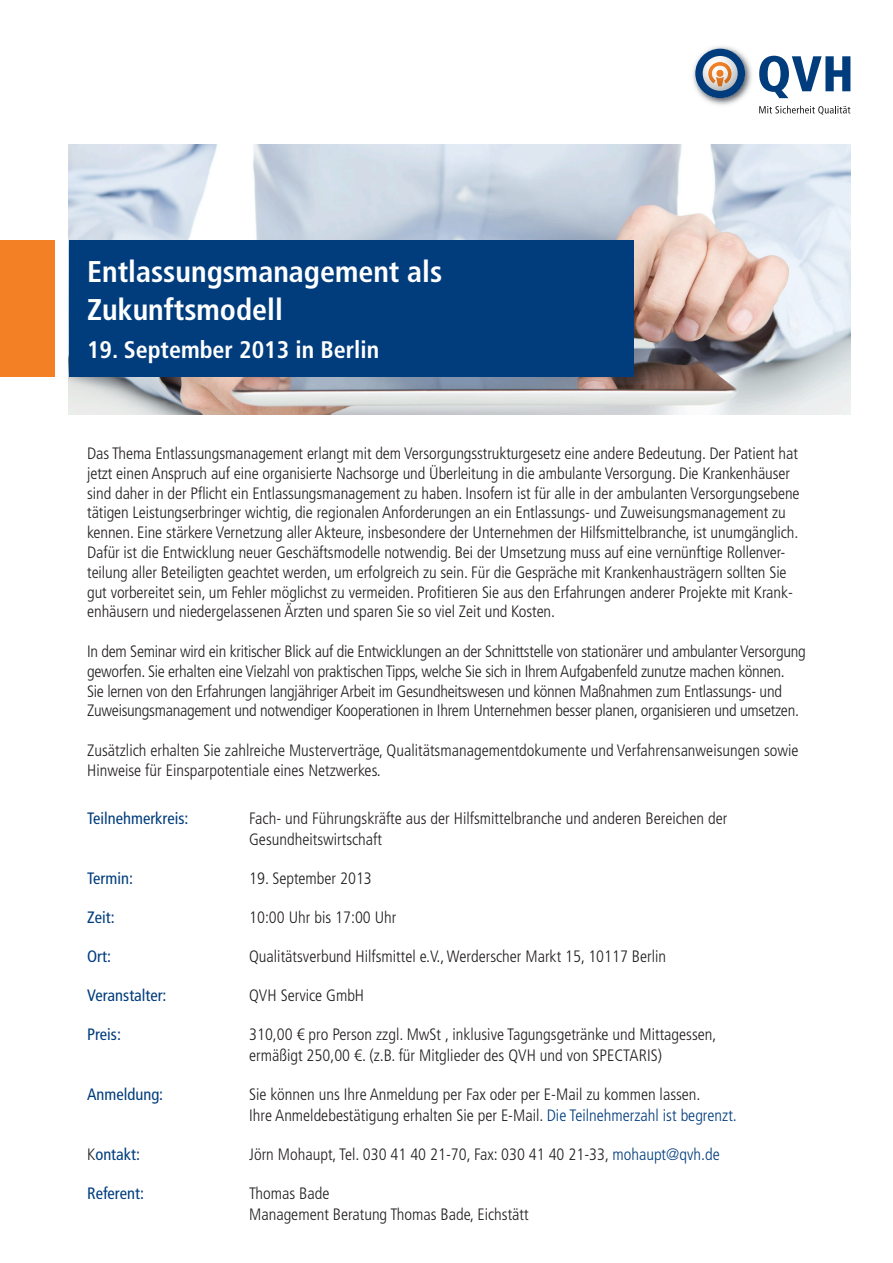
<style>
.page{position:relative;width:893px;height:1263px;background:#fff}
.page>*{position:absolute;margin:0;border:0;box-sizing:border-box;transform-origin:0 0}
.t1{font:700 condensed 30px/38.1px "Frutiger LT Std";color:#fff}
.t2{font:700 condensed 24px "Frutiger LT Std";color:#fff}
.t3{font:300 condensed 16.5px/19.8px "Frutiger LT Std";letter-spacing:-.005em;color:#231f20}
.t4{font:condensed 16.5px "Frutiger LT Std";color:#013d7d}
.s1{color:#013d7d}
.s2{font-weight:300;color:#231f20}
</style>
<div class="page">
<img style="left:69px;top:145px;width:781px;height:270px">
<div style="left:69px;top:240px;width:565px;height:136px;background:#013d7d"></div>
<div style="left:0;top:240px;width:54px;height:136px;background:#f48026"></div>
<svg style="left:759px;top:56px;width:91px;height:42px"></svg>
<svg style="left:759px;top:106px;width:91px;height:9px"></svg>
<img style="left:693px;top:46px;width:59px;height:59px">
<svg style="left:695px;top:48px;width:50px;height:51px"></svg>
<h1 class="t1" style="left:87px;top:252px;width:357px">Entlassungsmanagement als<br>Zukunftsmodell</h1>
<h2 class="t2" style="left:87px;top:335px;width:293px">19. September 2013 in Berlin</h2>
<p class="t3" style="left:87px;top:444px;width:714px">Das Thema Entlassungsmanagement erlangt mit dem Versorgungsstrukturgesetz eine andere Bedeutung. Der Patient hat jetzt einen Anspruch auf eine organisierte Nachsorge und Überleitung in die ambulante Versorgung. Die Krankenhäuser sind daher in der Pflicht ein Entlassungsmanagement zu haben. Insofern ist für alle in der ambulanten Versorgungsebene tätigen Leistungserbringer wichtig, die regionalen Anforderungen an ein Entlassungs- und Zuweisungsmanagement zu kennen. Eine stärkere Vernetzung aller Akteure, insbesondere der Unternehmen der Hilfsmittelbranche, ist unumgänglich.<br>Dafür ist die Entwicklung neuer Geschäftsmodelle notwendig. Bei der Umsetzung muss auf eine vernünftige Rollenver&shy;teilung aller Beteiligten geachtet werden, um erfolgreich zu sein. Für die Gespräche mit Krankenhausträgern sollten Sie gut vorbereitet sein, um Fehler möglichst zu vermeiden. Profitieren Sie aus den Erfahrungen anderer Projekte mit Krank&shy;enhäusern und niedergelassenen Ärzten und sparen Sie so viel Zeit und Kosten.</p>
<p class="t3" style="left:87px;top:642px;width:720px">In dem Seminar wird ein kritischer Blick auf die Entwicklungen an der Schnittstelle von stationärer und ambulanter Versorgung geworfen. Sie erhalten eine Vielzahl von praktischen Tipps, welche Sie sich in Ihrem Aufgabenfeld zunutze machen können.<br>Sie lernen von den Erfahrungen langjähriger Arbeit im Gesundheitswesen und können Maßnahmen zum Entlassungs- und Zuweisungsmanagement und notwendiger Kooperationen in Ihrem Unternehmen besser planen, organisieren und umsetzen.</p>
<p class="t3" style="left:87px;top:741px;width:713px">Zusätzlich erhalten Sie zahlreiche Musterverträge, Qualitätsmanagementdokumente und Verfahrensanweisungen sowie<br>Hinweise für Einsparpotentiale eines Netzwerkes.</p>
<p class="t4" style="left:87px;top:809px;width:103px">Teilnehmerkreis:</p>
<p class="t3" style="left:249px;top:808px;width:480px;line-height:21px">Fach- und Führungskräfte aus der Hilfsmittelbranche und anderen Bereichen der<br>Gesundheitswirtschaft</p>
<p class="t4" style="left:87px;top:869px;width:47px">Termin:</p>
<p class="t3" style="left:249px;top:869px;width:124px">19. September 2013</p>
<p class="t4" style="left:87px;top:908px;width:29px">Zeit:</p>
<p class="t3" style="left:249px;top:908px;width:149px">10:00 Uhr bis 17:00 Uhr</p>
<p class="t4" style="left:87px;top:947px;width:25px">Ort:</p>
<p class="t3" style="left:249px;top:947px;width:418px">Qualitätsverbund Hilfsmittel e.V., Werderscher Markt 15, 10117 Berlin</p>
<p class="t4" style="left:87px;top:986px;width:81px">Veranstalter:</p>
<p class="t3" style="left:249px;top:986px;width:116px">QVH Service GmbH</p>
<p class="t4" style="left:87px;top:1025px;width:35px">Preis:</p>
<p class="t3" style="left:249px;top:1024px;width:469px;line-height:21px">310,00 € pro Person zzgl. MwSt , inklusive Tagungsgetränke und Mittagessen, ermäßigt 250,00 €. (z.B. für Mitglieder des QVH und von SPECTARIS)</p>
<p class="t4" style="left:87px;top:1085px;width:78px">Anmeldung:</p>
<p class="t3" style="left:249px;top:1084px;width:489px;line-height:21px">Sie können uns Ihre Anmeldung per Fax oder per E-Mail zu kommen lassen.<br>Ihre Anmeldebestätigung erhalten Sie per E-Mail. <span class="s1">Die Teilnehmerzahl ist begrenzt.</span></p>
<p class="t4" style="left:87px;top:1145px;width:54px"><span class="s2">K</span>ontakt:</p>
<p class="t3" style="left:249px;top:1145px;width:472px">Jörn Mohaupt, Tel. 030 41 40 21-70, Fax: 030 41 40 21-33, <span class="s1">mohaupt@qvh.de</span></p>
<p class="t4" style="left:87px;top:1184px;width:58px">Referent:</p>
<p class="t3" style="left:249px;top:1183px;width:281px;line-height:21px">Thomas Bade<br>Management Beratung Thomas Bade, Eichstätt</p>
</div>
